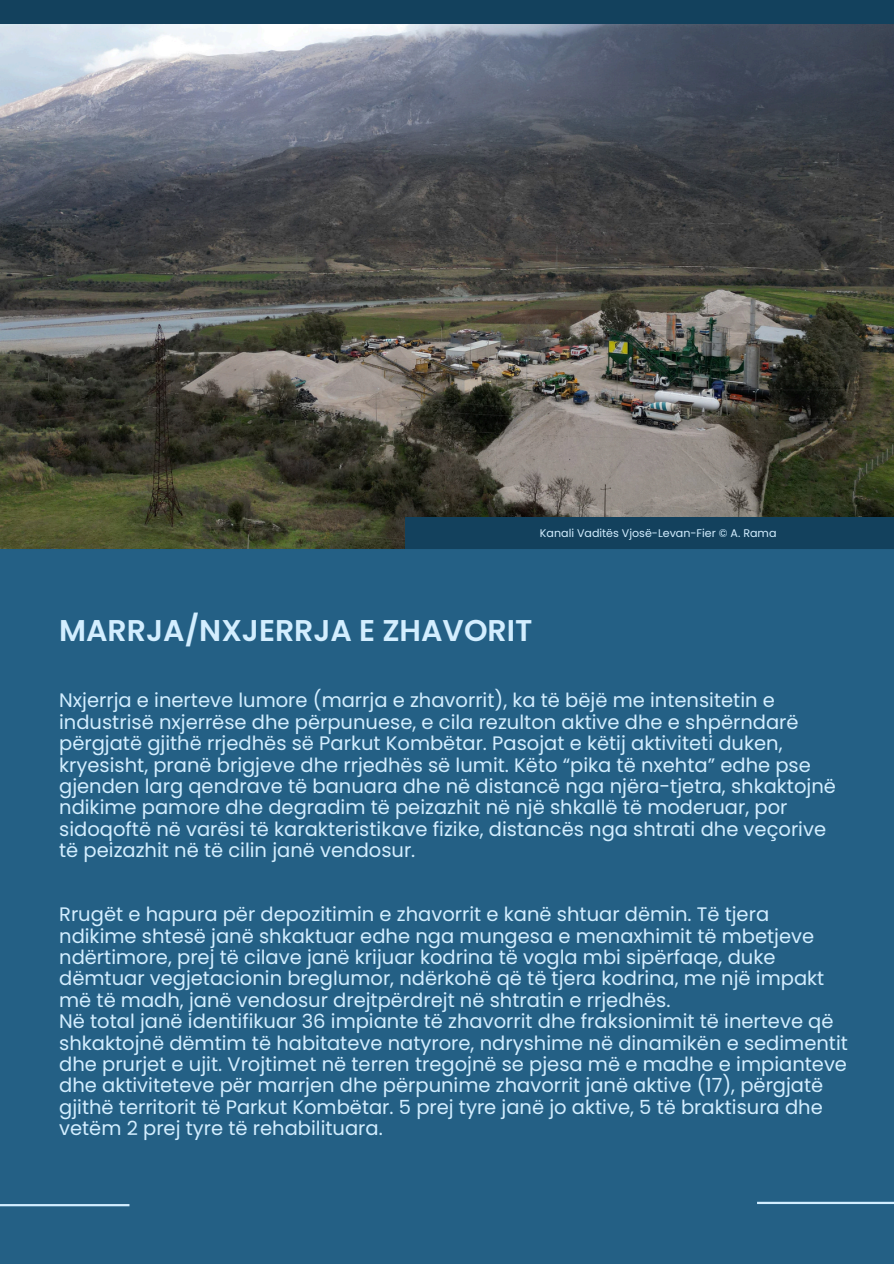
<style>
.page{position:relative;width:894px;height:1264px;background:#fff}
.page>*{position:absolute;margin:0;border:0;box-sizing:border-box;transform-origin:0 0}
.t1{font:600 30px "Poppins";color:#d3eeff}
.t2{font:19.5px/21.3px "Poppins";color:#d3eeff}
.t3{font:11.1px "Poppins";color:#d3eeff}
</style>
<div class="page">
<img style="left:0;top:25px;width:893px;height:524px">
<div style="left:0;top:0;width:893px;height:24px;background:#13415d"></div>
<div style="left:405px;top:517px;width:488px;height:32px;background:#13415d"></div>
<div style="left:0;top:549px;width:893px;height:714px;background:#225f84"></div>
<hr style="left:0;top:1203px;width:129px;height:3px;background:#d3eeff">
<hr style="left:756px;top:1201px;width:137px;height:2px;background:#d3eeff">
<p class="t3" style="left:539px;top:525px;width:238px">Kanali Vaditës Vjosë-Levan-Fier © A. Rama</p>
<p class="t1" style="left:59px;top:609px;width:474px">MARRJA/NXJERRJA E ZHAVORIT</p>
<p class="t2" style="left:59px;top:690px;width:778px">Nxjerrja e inerteve lumore (marrja e zhavorrit), ka të bëjë me intensitetin e industrisë nxjerrëse dhe përpunuese, e cila rezulton aktive dhe e shpërndarë përgjatë gjithë rrjedhës së Parkut Kombëtar. Pasojat e këtij aktiviteti duken, kryesisht, pranë brigjeve dhe rrjedhës së lumit. Këto “pika të nxehta” edhe pse gjenden larg qendrave të banuara dhe në distancë nga njëra-tjetra, shkaktojnë ndikime pamore dhe degradim të peizazhit në një shkallë të moderuar, por sidoqoftë në varësi të karakteristikave fizike, distancës nga shtrati dhe veçorive të peizazhit në të cilin janë vendosur.</p>
<p class="t2" style="left:59px;top:903px;width:790px">Rrugët e hapura për depozitimin e zhavorrit e kanë shtuar dëmin. Të tjera ndikime shtesë janë shkaktuar edhe nga mungesa e menaxhimit të mbetjeve ndërtimore, prej të cilave janë krijuar kodrina të vogla mbi sipërfaqe, duke dëmtuar vegjetacionin breglumor, ndërkohë që të tjera kodrina, me një impakt më të madh, janë vendosur drejtpërdrejt në shtratin e rrjedhës.<br>Në total janë identifikuar 36 impiante të zhavorrit dhe fraksionimit të inerteve që shkaktojnë dëmtim të habitateve natyrore, ndryshime në dinamikën e sedimentit dhe prurjet e ujit. Vrojtimet në terren tregojnë se pjesa më e madhe e impianteve dhe aktiviteteve për marrjen dhe përpunime zhavorrit janë aktive (17), përgjatë gjithë territorit të Parkut Kombëtar. 5 prej tyre janë jo aktive, 5 të braktisura dhe vetëm 2 prej tyre të rehabilituara.</p>
</div>
